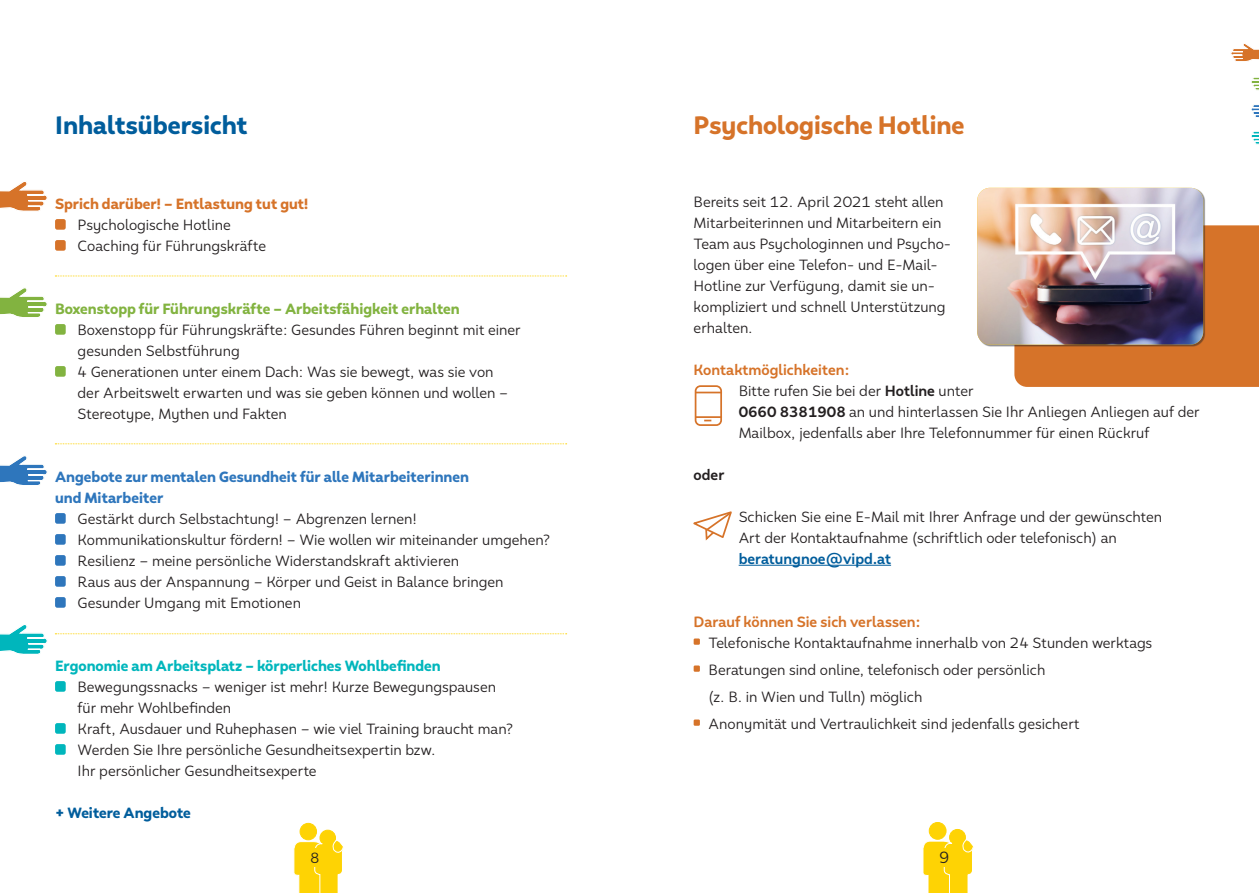
<style>
.page{position:relative;width:1259px;height:893px;background:#fff}
.page>*{position:absolute;margin:0;border:0;box-sizing:border-box;transform-origin:0 0}
.t1{font:900 25.5px "Faible";color:#d67329}
.t2{font:900 25.5px "Faible";color:#005d9c}
.t3{font:16.5px "Faible";color:#231f20}
.t4{font:15px/21px "Faible";color:#231f20}
.t5{font:900 15px/21px "Faible";color:#2e76bc}
.t6{font:900 15px "Faible";color:#82b340}
.t7{font:900 15px "Faible";color:#00b6bc}
.t8{font:900 15px "Faible";color:#d67329}
.t9{font:700 15px "Faible";color:#d67329}
.t10{font:700 15px "Faible";color:#005d9c}
.t11{font:900 15px "Faible";color:#005d9c}
.t12{font:700 15px "Faible";color:#231f20}
.s1{font-weight:700;color:#d67329}
.s2{font-weight:700}
</style>
<div class="page">
<hr style="left:738px;top:565px;width:153px;height:1px;background:#005d9c">
<div style="left:693px;top:638px;width:7px;height:7px;background:#d67329"></div>
<div style="left:693px;top:665px;width:7px;height:7px;background:#d67329"></div>
<div style="left:693px;top:719px;width:7px;height:7px;background:#d67329"></div>
<div style="left:300px;top:823px;width:16px;height:17px;background:#fed304;border-radius:50%"></div>
<div style="left:300px;top:823px;width:17px;height:17px;border:1px solid #fed304;border-radius:50%"></div>
<div style="left:320px;top:830px;width:15px;height:16px;background:#fed304;border-radius:50%"></div>
<div style="left:319px;top:830px;width:17px;height:16px;border:1px solid #fed304;border-radius:50%"></div>
<svg style="left:293px;top:839px;width:51px;height:54px"></svg>
<div style="left:304px;top:848px;width:21px;height:18px;background:#fed304"></div>
<div style="left:929px;top:822px;width:17px;height:17px;background:#fed304;border-radius:50%"></div>
<div style="left:929px;top:822px;width:17px;height:18px;border:1px solid #fed304;border-radius:50%"></div>
<div style="left:949px;top:829px;width:16px;height:16px;background:#fed304;border-radius:50%"></div>
<div style="left:949px;top:829px;width:17px;height:17px;border:1px solid #fed304;border-radius:50%"></div>
<svg style="left:923px;top:838px;width:51px;height:55px"></svg>
<div style="left:933px;top:848px;width:21px;height:19px;background:#fed304"></div>
<svg style="left:0;top:182px;width:47px;height:29px"></svg>
<svg style="left:0;top:288px;width:47px;height:29px"></svg>
<svg style="left:0;top:456px;width:47px;height:29px"></svg>
<svg style="left:0;top:625px;width:47px;height:30px"></svg>
<svg style="left:55px;top:276px;width:512px;height:1px"></svg>
<svg style="left:55px;top:443px;width:512px;height:1px"></svg>
<svg style="left:55px;top:633px;width:512px;height:1px"></svg>
<svg style="left:693px;top:511px;width:39px;height:30px"></svg>
<div style="left:694px;top:385px;width:28px;height:41px;border:2px solid #d67329;border-radius:5px"></div>
<svg style="left:695px;top:392px;width:27px;height:1px"></svg>
<hr style="left:695px;top:416px;width:27px;height:2px;background:#d67329">
<div style="left:1014px;top:225px;width:245px;height:162px;background:#d67329"></div>
<div style="left:978px;top:189px;width:227px;height:158px;background:#231f20;opacity:.5"></div>
<img style="left:977px;top:188px;width:226px;height:157px">
<svg style="left:1230px;top:44px;width:29px;height:18px"></svg>
<svg style="left:1251px;top:77px;width:8px;height:14px"></svg>
<svg style="left:1251px;top:105px;width:8px;height:12px"></svg>
<svg style="left:1251px;top:131px;width:8px;height:14px"></svg>
<div style="left:55px;top:219px;width:11px;height:11px;background:#d67329;border-radius:2px"></div>
<div style="left:55px;top:240px;width:11px;height:11px;background:#d67329;border-radius:2px"></div>
<div style="left:55px;top:324px;width:11px;height:11px;background:#82b340;border-radius:2px"></div>
<div style="left:55px;top:366px;width:11px;height:11px;background:#82b340;border-radius:2px"></div>
<div style="left:55px;top:513px;width:11px;height:11px;background:#2e76bc;border-radius:2px"></div>
<div style="left:55px;top:534px;width:11px;height:11px;background:#2e76bc;border-radius:2px"></div>
<div style="left:55px;top:555px;width:11px;height:11px;background:#2e76bc;border-radius:2px"></div>
<div style="left:55px;top:576px;width:11px;height:11px;background:#2e76bc;border-radius:2px"></div>
<div style="left:55px;top:597px;width:11px;height:11px;background:#2e76bc;border-radius:2px"></div>
<div style="left:55px;top:681px;width:11px;height:11px;background:#00b6bc;border-radius:2px"></div>
<div style="left:55px;top:723px;width:11px;height:11px;background:#00b6bc;border-radius:2px"></div>
<div style="left:55px;top:744px;width:11px;height:11px;background:#00b6bc;border-radius:2px"></div>
<h1 class="t2" style="left:55px;top:107px;width:194px">Inhaltsübersicht</h1>
<p class="t8" style="left:55px;top:193px;width:255px">Sprich darüber! – Entlastung tut gut!</p>
<p class="t4" style="left:78px;top:214px;width:190px">Psychologische Hotline<br>Coaching für Führungskräfte</p>
<p class="t6" style="left:55px;top:298px;width:406px">Boxenstopp für Führungskräfte – Arbeitsfähigkeit erhalten</p>
<p class="t4" style="left:78px;top:319px;width:445px">Boxenstopp für Führungskräfte: Gesundes Führen beginnt mit einer gesunden Selbstführung<br>4 Generationen unter einem Dach: Was sie bewegt, was sie von<br>der Arbeitswelt erwarten und was sie geben können und wollen – Stereotype, Mythen und Fakten</p>
<p class="t5" style="left:55px;top:466px;width:415px">Angebote zur mentalen Gesundheit für alle Mitarbeiterinnen und Mitarbeiter</p>
<p class="t4" style="left:78px;top:508px;width:474px">Gestärkt durch Selbstachtung! – Abgrenzen lernen!<br>Kommunikationskultur fördern! – Wie wollen wir miteinander umgehen?<br>Resilienz – meine persönliche Widerstandskraft aktivieren<br>Raus aus der Anspannung – Körper und Geist in Balance bringen Gesunder Umgang mit Emotionen</p>
<p class="t7" style="left:55px;top:655px;width:387px">Ergonomie am Arbeitsplatz – körperliches Wohlbefinden</p>
<p class="t4" style="left:78px;top:676px;width:437px">Bewegungssnacks – weniger ist mehr! Kurze Bewegungspausen für mehr Wohlbefinden<br>Kraft, Ausdauer und Ruhephasen – wie viel Training braucht man?<br>Werden Sie Ihre persönliche Gesundheitsexpertin bzw.<br>Ihr persönlicher Gesundheitsexperte</p>
<p class="t11" style="left:55px;top:803px;width:137px">+ Weitere Angebote</p>
<h1 class="t1" style="left:693px;top:107px;width:272px">Psychologische Hotline</h1>
<p class="t4" style="left:693px;top:191px;width:259px">Bereits seit 12. April 2021 steht allen Mitarbeiterinnen und Mitarbeitern ein Team aus Psychologinnen und Psycho&shy;logen über eine Telefon- und E-Mail-Hotline zur Verfügung, damit sie un&shy;kompliziert und schnell Unterstützung erhalten.</p>
<p class="t4" style="left:738px;top:359px;width:462px;text-indent:-45px"><span class="s1">Kontaktmöglichkeiten:<br></span>Bitte rufen Sie bei der <span class="s2">Hotline</span> unter<br><span class="s2">0660 8381908</span> an und hinterlassen Sie Ihr Anliegen Anliegen auf der Mailbox, jedenfalls aber Ihre Telefonnummer für einen Rückruf</p>
<p class="t12" style="left:693px;top:465px;width:32px">oder</p>
<p class="t4" style="left:738px;top:506px;width:425px">Schicken Sie eine E-Mail mit Ihrer Anfrage und der gewünschten<br>Art der Kontaktaufnahme (schriftlich oder telefonisch) an</p>
<p class="t10" style="left:738px;top:549px;width:154px">beratungnoe@vipd.at</p>
<p class="t9" style="left:693px;top:612px;width:228px">Darauf können Sie sich verlassen:</p>
<p class="t4" style="left:708px;top:629px;width:445px;line-height:27px">Telefonische Kontaktaufnahme innerhalb von 24 Stunden werktags Beratungen sind online, telefonisch oder persönlich<br>(z. B. in Wien und Tulln) möglich<br>Anonymität und Vertraulichkeit sind jedenfalls gesichert</p>
<p class="t4" style="left:310px;top:847px;width:11px">8</p>
<p class="t3" style="left:939px;top:847px;width:12px">9</p>
</div>
